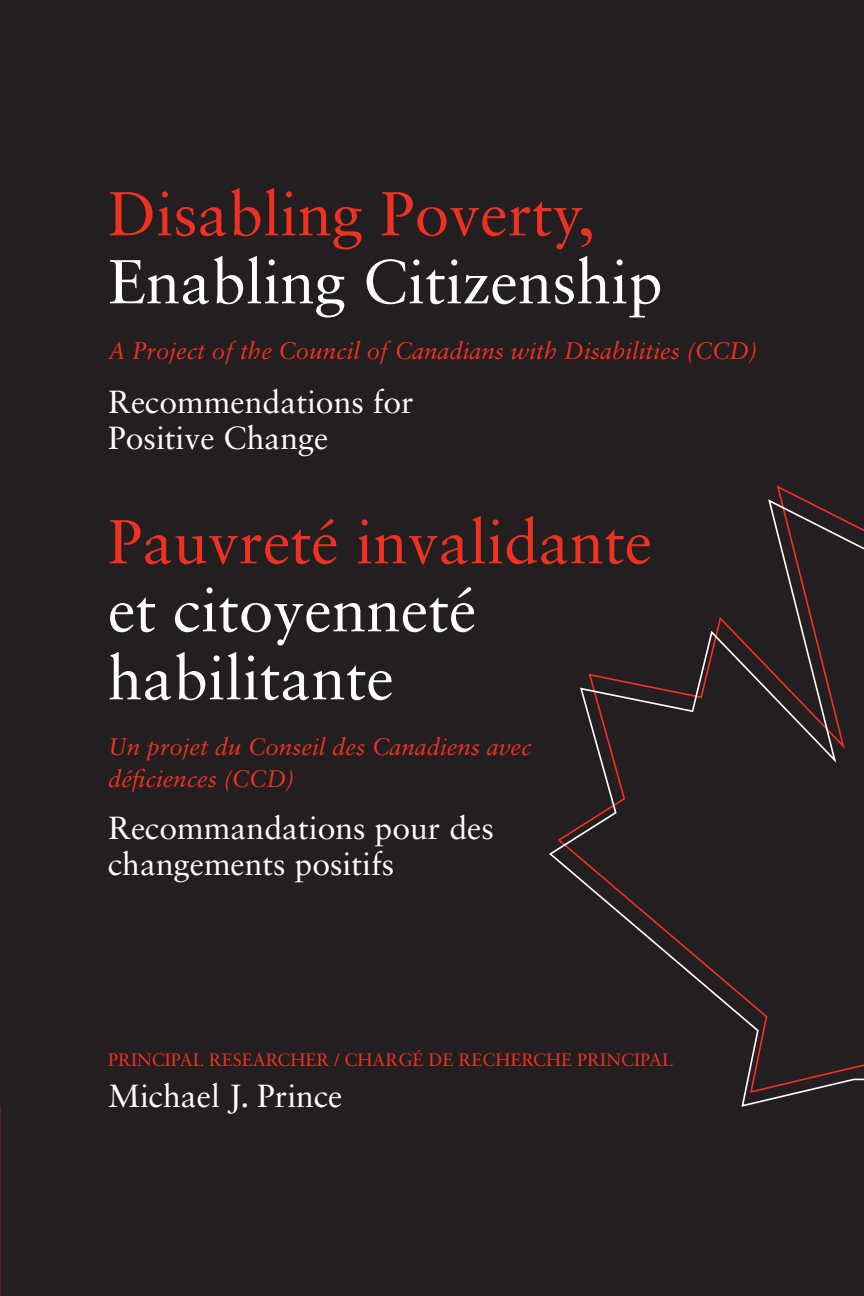
<style>
.page{position:relative;width:864px;height:1296px;background:#231f20}
.page>*{position:absolute;margin:0;border:0;box-sizing:border-box;transform-origin:0 0}
.t1{font:62px/68px "Sabon LT Std";color:#fff}
.subtitle{font:32px/36px "Sabon LT Std";color:#fff}
.principle_researcher{font:32px "Sabon LT Std";color:#fff}
.above_principle_rese{font:italic 24px/32px "Sabon LT Std";color:#ef3122}
.above_principle_rese-2{font:18px "Sabon LT Std";color:#ef3122}
.s1{color:#ef3122}
</style>
<div class="page">
<svg style="left:549px;top:485px;width:315px;height:622px"></svg>
<p class="t1" style="left:108px;top:179px;width:556px"><span class="s1">Disabling Poverty,<br></span>Enabling Citizenship</p>
<p class="above_principle_rese" style="left:108px;top:335px;width:651px">A Project of the Council of Canadians with Disabilities (CCD)</p>
<p class="subtitle" style="left:108px;top:383px;width:307px">Recommendations for<br>Positive Change</p>
<p class="t1" style="left:108px;top:507px;width:546px"><span class="s1">Pauvreté invalidante </span>et citoyenneté habilitante</p>
<p class="above_principle_rese" style="left:108px;top:731px;width:425px">Un projet du Conseil des Canadiens avec déficiences (CCD)</p>
<p class="subtitle" style="left:108px;top:809px;width:387px">Recommandations pour des changements positifs</p>
<p class="above_principle_rese-2" style="left:108px;top:1049px;width:567px">PRINCIPAL RESEARCHER / CHARGÉ DE RECHERCHE PRINCIPAL</p>
<p class="principle_researcher" style="left:108px;top:1076px;width:236px">Michael J. Prince</p>
</div>
